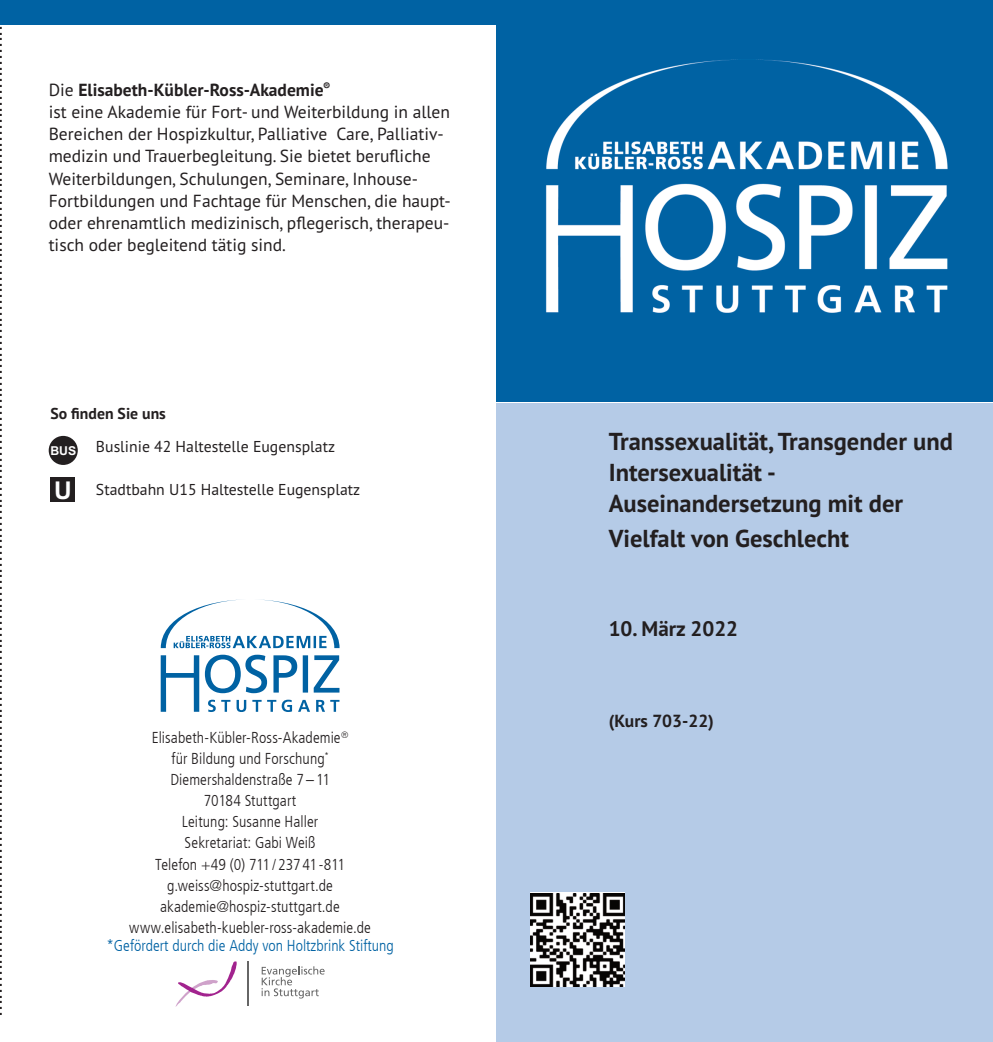
<style>
.page{position:relative;width:993px;height:1042px;background:#fff}
.page>*{position:absolute;margin:0;border:0;box-sizing:border-box;transform-origin:0 0}
.t1{font:700 24.5px/31.2px "PT Sans";color:#231f20}
.t2{font:700 24.5px "Arial";color:#fff}
.t3{font:21px "Arial";color:#231f20}
.t4{font:700 21px "PT Sans";color:#231f20}
.t5{font:17.5px/22.1px "PT Sans";color:#231f20}
.t6{font:700 17.5px "PT Sans";color:#231f20}
.t7{font:300 condensed 15.75px/21px "Frutiger LT Com";letter-spacing:.005em;color:#231f20;text-align:center}
.t8{font:15.75px "PT Sans";color:#231f20}
.t9{font:300 condensed 15.75px "Frutiger LT Com";color:#0062a3}
.t10{font:700 15.75px "PT Sans";color:#231f20}
.t11{font:700 12.25px "Arial";color:#fff}
.s1{font-weight:700}
</style>
<div class="page">
<svg style="left:261px;top:966px;width:63px;height:32px"></svg>
<hr style="left:247px;top:961px;width:1px;height:45px;background:#666">
<svg style="left:176px;top:961px;width:60px;height:45px"></svg>
<svg style="left:161px;top:599px;width:178px;height:113px"></svg>
<div style="left:496px;top:25px;width:496px;height:377px;background:#0062a3"></div>
<img style="left:546px;top:59px;width:402px;height:254px">
<div style="left:0;top:0;width:992px;height:24px;background:#0062a3"></div>
<div style="left:496px;top:403px;width:496px;height:639px;background:#b5cbe7"></div>
<img style="left:530px;top:894px;width:94px;height:92px">
<div style="left:50px;top:477px;width:25px;height:25px;background:#231f20"></div>
<div style="left:49px;top:436px;width:29px;height:29px;background:#231f20;border-radius:50%"></div>
<p class="t3" style="left:19px;top:25px;width:993px;rotate:90deg">..........................................................................................................................................................................</p>
<p class="t5" style="left:49px;top:78px;width:403px">Die <span class="s1">Elisabeth-Kübler-Ross-Akademie</span><sup>®<br></sup>ist eine Akademie für Fort- und Weiterbildung in allen Bereichen der Hospizkultur, Palliative Care, Palliativ&shy;medizin und Trauerbegleitung. Sie bietet berufliche Weiterbildungen, Schulungen, Seminare, Inhouse-Fortbildungen und Fachtage für Menschen, die haupt&shy;oder ehrenamtlich medizinisch, pflegerisch, therapeu&shy;tisch oder begleitend tätig sind.</p>
<p class="t10" style="left:50px;top:403px;width:117px">So finden Sie uns</p>
<p class="t11" style="left:50px;top:443px;width:27px">BUS</p>
<p class="t8" style="left:96px;top:436px;width:240px">Buslinie 42 Haltestelle Eugensplatz</p>
<p class="t8" style="left:96px;top:480px;width:266px">Stadtbahn U15 Haltestelle Eugensplatz</p>
<h1 class="t2" style="left:54px;top:476px;width:19px">U</h1>
<p class="t7" style="left:129px;top:729px;width:243px">Elisabeth-Kübler-Ross-Akademie<sup>®<br></sup>für Bildung und Forschung<sup>*<br></sup>Diemershaldenstraße 7 – 11<br>70184 Stuttgart<br>Leitung: Susanne Haller<br>Sekretariat: Gabi Weiß<br>Telefon +49 (0) 711 / 237 41 -811 g.weiss@hospiz-stuttgart.de akademie@hospiz-stuttgart.de www.elisabeth-kuebler-ross-akademie.de</p>
<p class="t9" style="left:106px;top:939px;width:289px">*Gefördert durch die Addy von Holtzbrink Stiftung</p>
<h1 class="t1" style="left:608px;top:425px;width:346px">Transsexualität, Transgender und<br>Intersexualität -<br>Auseinandersetzung mit der</h1>
<h1 class="t1" style="left:608px;top:522px;width:242px">Vielfalt von Geschlecht</h1>
<p class="t4" style="left:608px;top:615px;width:131px">10. März 2022</p>
<p class="t6" style="left:608px;top:710px;width:107px">(Kurs 703-22)</p>
</div>
